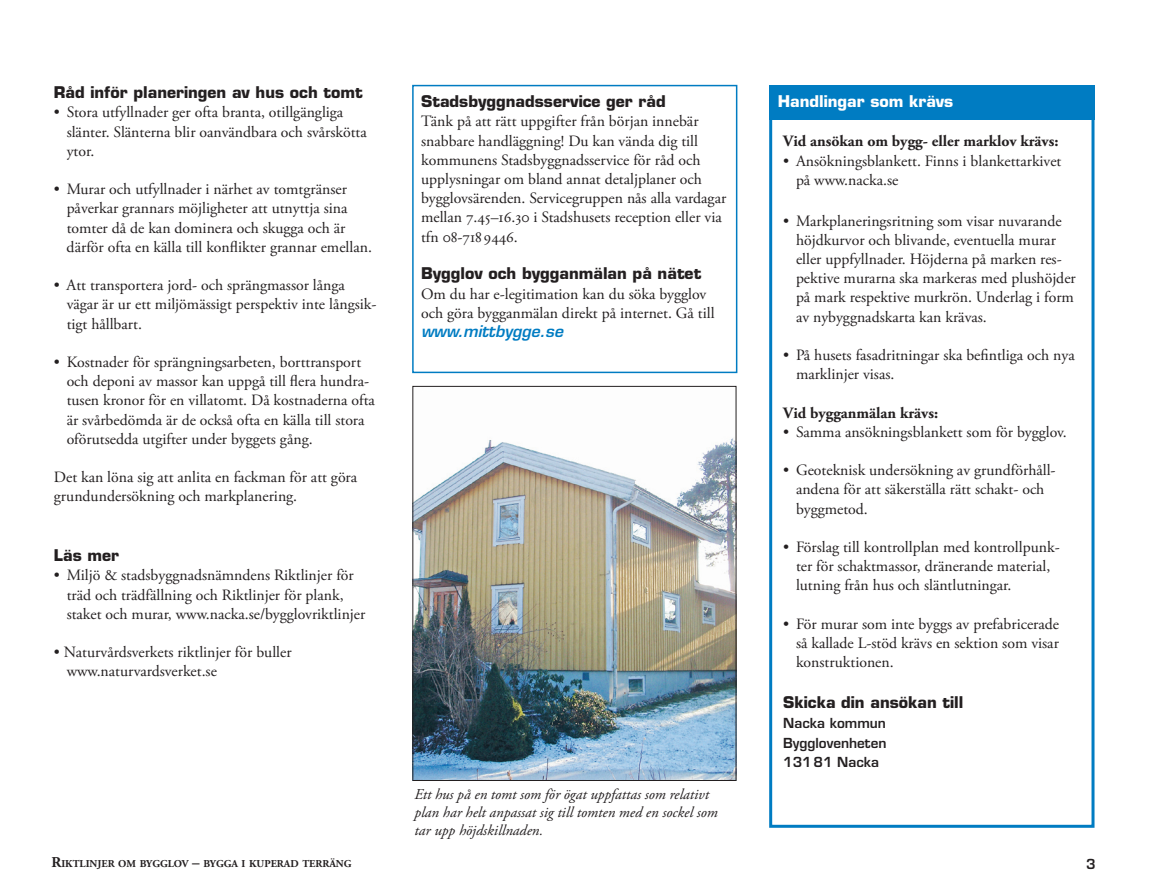
<style>
.page{position:relative;width:1149px;height:893px;background:#fff}
.page>*{position:absolute;margin:0;border:0;box-sizing:border-box;transform-origin:0 0}
.t1{font:15.75px/19.2px "Adobe Garamond Pro";color:#231f20}
.t2{font:700 15.75px "Eurostile";color:#231f20}
.t3{font:700 15.75px "Adobe Garamond Pro";color:#231f20}
.t4{font:700 15.75px "Eurostile";color:#fff}
.t5{font:italic 600 15.75px "Eurostile";color:#007cc2}
.t6{font:italic 15px/18px "Adobe Garamond Pro";color:#231f20}
.t7{font:600 13.5px/19.5px "Eurostile";color:#231f20;text-align:justify}
.t8{font:700 10.5px "Adobe Garamond Pro";color:#231f20}
.s1{font-size:15px}
</style>
<div class="page">
<div style="left:412px;top:85px;width:325px;height:288px;border:2px solid #007cc2"></div>
<div style="left:769px;top:85px;width:325px;height:34px;background:#007cc2"></div>
<div style="left:769px;top:106px;width:325px;height:722px;border:3px solid #007cc2"></div>
<img style="left:414px;top:438px;width:320px;height:341px">
<div style="left:412px;top:386px;width:324px;height:395px;border:1px solid #231f20"></div>
<p class="t2" style="left:54px;top:83px;width:310px">Råd inför planeringen av hus och tomt</p>
<p class="t1" style="left:67px;top:103px;width:301px;text-indent:-13px">• Stora utfyllnader ger ofta branta, otillgängliga slänter. Slänterna blir oanvändbara och svårskötta ytor.</p>
<p class="t1" style="left:67px;top:180px;width:307px;text-indent:-13px">• Murar och utfyllnader i närhet av tomtgränser&shy;påverkar grannars möjligheter att utnyttja sina tomter då de kan dominera och skugga- och är därför ofta en källa till konflikter grannar- emellan.</p>
<p class="t1" style="left:67px;top:276px;width:311px;text-indent:-13px">• Att transportera jord- och sprängmassor långa vägar är ur ett miljömässigt perspektiv inte långsik&shy;tigt hållbart.</p>
<p class="t1" style="left:67px;top:353px;width:310px;text-indent:-13px">• Kostnader för sprängningsarbeten, borttran-sport och deponi av massor kan uppgå till flera hundra&shy;tusen kronor för en villatomt. Då kostnaderna ofta är svårbedömda är de också ofta en källa till stora oförutsedda utgifter under byggets gång.</p>
<p class="t1" style="left:54px;top:468px;width:305px">Det kan löna sig att anlita en fackman för att göra grundundersökning och markplanering.</p>
<p class="t2" style="left:54px;top:546px;width:67px">Läs mer</p>
<p class="t1" style="left:67px;top:566px;width:300px;text-indent:-13px">• Miljö &amp; stadsbyggnadsnämndens Rikt-linjer för träd och trädfällning och Riktlinjer för plank, staket och murar, www.nacka.se/bygglovriktlinjer</p>
<p class="t1" style="left:67px;top:643px;width:226px;text-indent:-13px">• Naturvårdsverkets riktlinjer för buller www.naturvardsverket.se</p>
<p class="t2" style="left:421px;top:92px;width:246px">Stadsbyggnadsservice ger råd</p>
<p class="t1" style="left:421px;top:112px;width:306px">Tänk på att rätt uppgifter från början innebär snabbare handläggning! Du kan vända dig till kommunens Stadsbyggnadsservice för råd och upplysningar om bland annat detaljplaner och bygglovsärenden. Servicegruppen nås alla vardagar mellan 7.45–16.30 i Stadshusets reception eller via tfn 08-718 9446.</p>
<p class="t2" style="left:421px;top:264px;width:282px">Bygglov och bygganmälan på nätet</p>
<p class="t1" style="left:421px;top:285px;width:295px">Om du har e-legitimation kan du söka bygglov och göra bygganmälan direkt på internet. Gå till</p>
<p class="t5" style="left:421px;top:321px;width:143px">www.mittbygge.se</p>
<p class="t8" style="left:51px;top:857px;width:301px"><span class="s1">R</span>iktlinjer om bygglov <span class="s1">–</span> bygga i kuperad terräng</p>
<p class="t6" style="left:414px;top:786px;width:305px">Ett hus på en tomt som för ögat uppfattas som relativt plan har helt anpassat sig till tomten med en sockel som tar upp höjdskillnaden.</p>
<p class="t4" style="left:777px;top:92px;width:177px">Handlingar som krävs</p>
<p class="t3" style="left:783px;top:132px;width:277px">Vid ansökan om bygg- eller marklov krävs:</p>
<p class="t1" style="left:795px;top:152px;width:267px;text-indent:-13px">• Ansökningsblankett. Finns i blankettarkivet på www.nacka.se</p>
<p class="t1" style="left:795px;top:212px;width:281px;text-indent:-13px">• Markplaneringsritning som visar nuvarande höjdkurvor och blivande, eventuella murar eller uppfyllnader. Höjderna på marken res&shy;pektive murarna ska markeras med plushöjder på mark respektive murkrön. Underlag i form av nybyggnadskarta kan krävas.</p>
<p class="t1" style="left:795px;top:346px;width:280px;text-indent:-13px">• På husets fasadritningar ska befintliga och nya marklinjer visas.</p>
<p class="t3" style="left:783px;top:403px;width:156px">Vid bygganmälan krävs:</p>
<p class="t1" style="left:783px;top:423px;width:285px">• Samma ansökningsblankett som för bygg-lov.</p>
<p class="t1" style="left:795px;top:461px;width:260px;text-indent:-13px">• Geoteknisk undersökning av grundförhåll&shy;andena för att säkerställa rätt schakt- och byggmetod.</p>
<p class="t1" style="left:795px;top:538px;width:265px;text-indent:-13px">• Förslag till kontrollplan med kontrollpunk&shy;ter för schaktmassor, dränerande material, lutning från hus och släntlutningar.</p>
<p class="t1" style="left:795px;top:615px;width:264px;text-align:justify;text-indent:-13px">• För murar som inte byggs av prefabricerade så kallade L-stöd krävs en sektion som visar konstruktionen.</p>
<p class="t2" style="left:783px;top:692px;width:182px">Skicka din ansökan till</p>
<p class="t7" style="left:783px;top:714px;width:105px">Nacka kommun Bygglovenheten 13181 Nacka</p>
</div>
